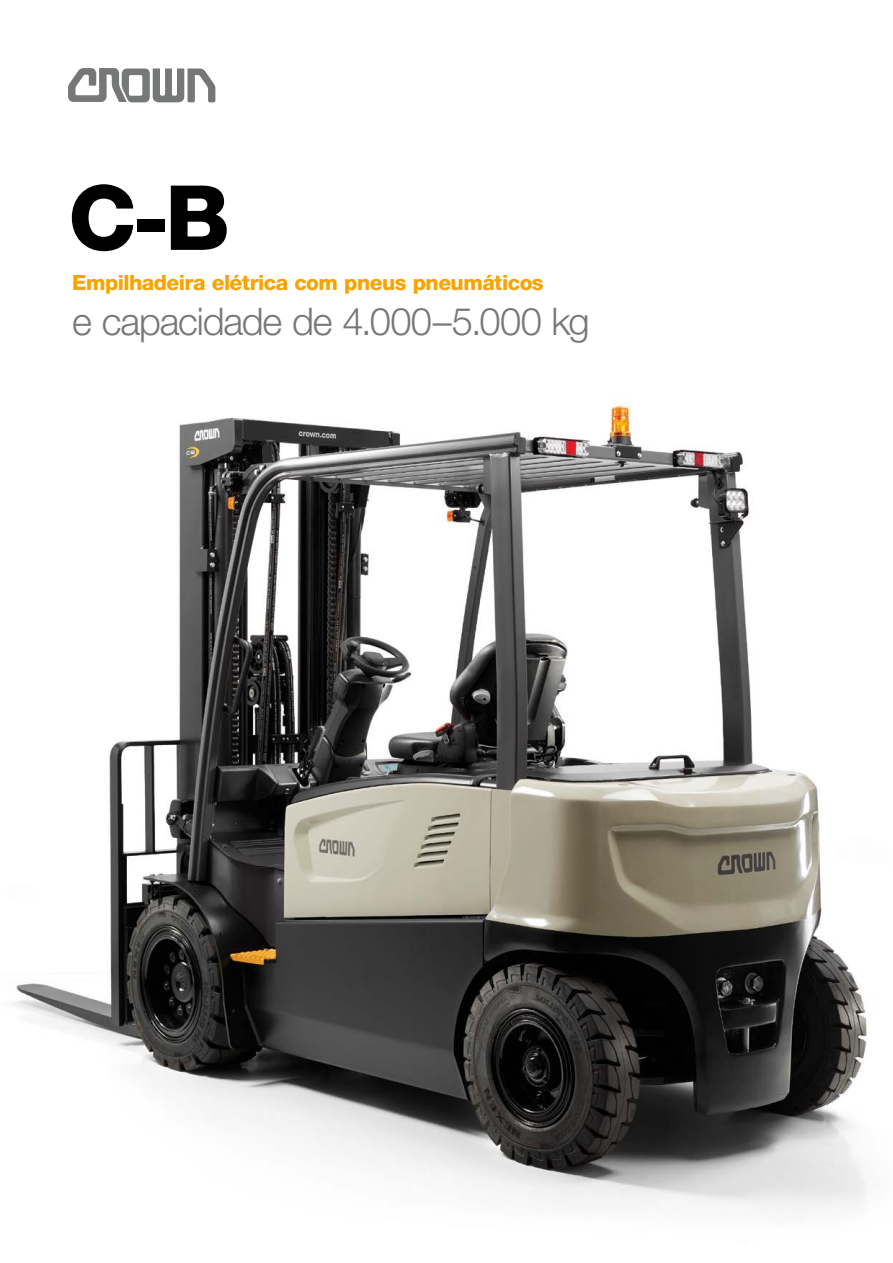
<style>
.page{position:relative;width:893px;height:1263px;background:#fff}
.page>*{position:absolute;margin:0;border:0;box-sizing:border-box;transform-origin:0 0}
.t1{font:800 90px "Helvetica Neue LT Std";color:#000}
.t2{font:300 38.1px "Helvetica Neue LT Std";letter-spacing:-.03em;color:#767878}
.t3{font:800 21px "Helvetica Neue LT Std";letter-spacing:-.025em;color:#f7a400}
</style>
<div class="page">
<img style="left:12px;top:404px;width:855px;height:805px">
<svg style="left:68px;top:68px;width:147px;height:34px"></svg>
<h1 class="t1" style="left:68px;top:164px;width:163px">C-B</h1>
<p class="t3" style="left:72px;top:270px;width:473px">Empilhadeira elétrica com pneus pneumáticos</p>
<h2 class="t2" style="left:72px;top:298px;width:519px">e capacidade de 4.000–5.000 kg</h2>
</div>
